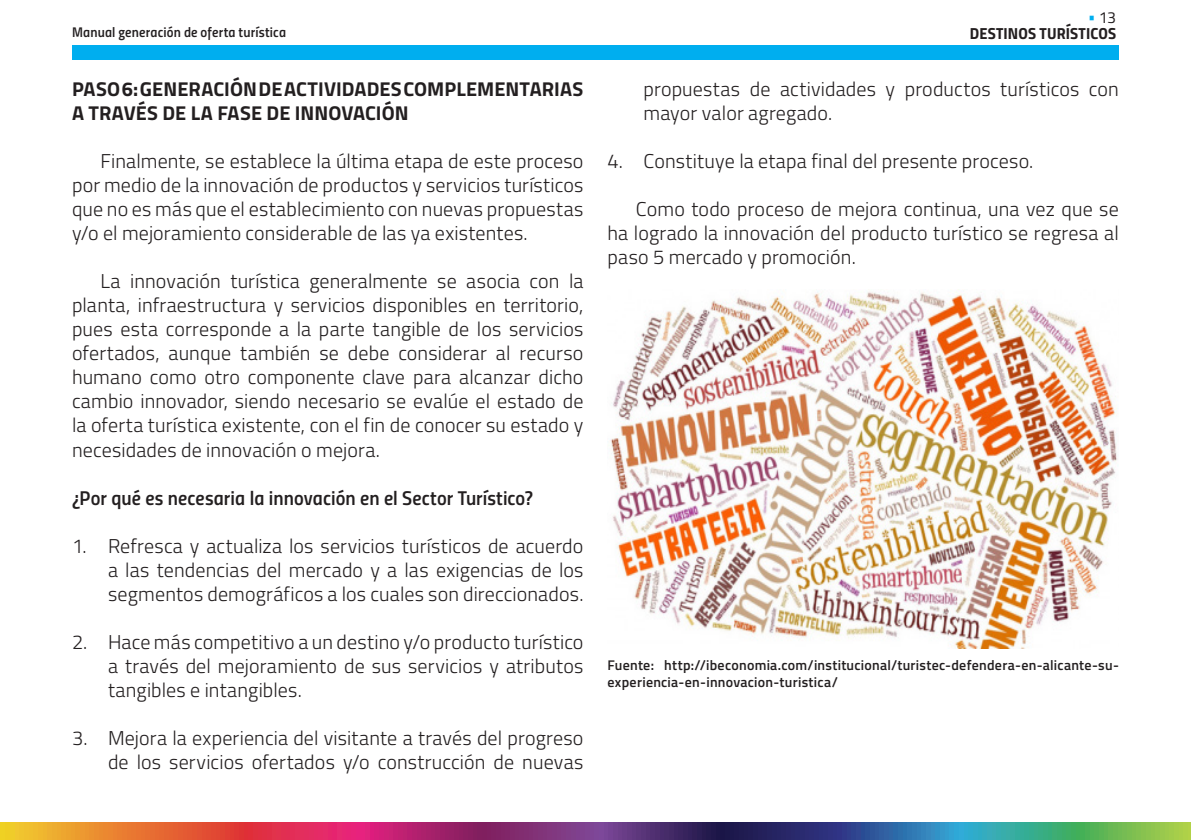
<style>
.page{position:relative;width:1191px;height:840px;background:#fff}
.page>*{position:absolute;margin:0;border:0;box-sizing:border-box;transform-origin:0 0}
.t1{font:300 20px/24px "Titillium";letter-spacing:.005em;color:#231f20;text-align:justify}
.t2{font:700 20px/24px "Titillium";letter-spacing:.005em;color:#231f20}
.t3{font:20px "Titillium Semibold Upright";letter-spacing:.005em;color:#231f20}
.t4{font:16px "Titillium Bold Upright";letter-spacing:.01em;color:#231f20}
.t5{font:16px "Titillium Regular Upright";color:#231f20}
.t6{font:600 14px/16px "Titillium";letter-spacing:.02em;color:#231f20}
.t7{font:14px "Titillium Semibold Upright";letter-spacing:.015em;color:#231f20}
.s1{color:#00aeef}
</style>
<div class="page">
<div style="left:72px;top:45px;width:1047px;height:14px;background:#00aeef"></div>
<svg style="left:0;top:822px;width:1191px;height:17px;background:#865d67"></svg>
<img style="left:610px;top:289px;width:508px;height:359px">
<p class="t5" style="left:1088px;top:5px;width:29px"><span class="s1">•</span> 13</p>
<p class="t7" style="left:72px;top:21px;width:215px">Manual generación de oferta turística</p>
<p class="t4" style="left:969px;top:20px;width:148px">DESTINOS TURÍSTICOS</p>
<p class="t2" style="left:72px;top:76px;width:513px">PASO 6: GENERACIÓN DE ACTIVIDADES COMPLEMENTARIAS<br>A TRAVÉS DE LA FASE DE INNOVACIÓN</p>
<p class="t1" style="left:72px;top:148px;width:513px;text-indent:28px">Finalmente, se establece la última etapa de este proceso por medio de la innovación de productos y servicios turísticos que no es más que el establecimiento con nuevas propuestas y/o el mejoramiento considerable de las ya existentes.</p>
<p class="t1" style="left:72px;top:268px;width:513px;text-indent:28px">La innovación turística generalmente se asocia con la planta, infraestructura y servicios disponibles en territorio, pues esta corresponde a la parte tangible de los servicios ofertados, aunque también se debe considerar al recurso humano como otro componente clave para alcanzar dicho cambio innovador, siendo necesario se evalúe el estado de la oferta turística existente, con el fin de conocer su estado y necesidades de innovación o mejora.</p>
<p class="t3" style="left:72px;top:482px;width:462px">¿Por qué es necesaria la innovación en el Sector Turístico?</p>
<p class="t1" style="left:108px;top:532px;width:477px;text-indent:-36px">1. Refresca y actualiza los servicios turísticos de acuerdo a las tendencias del mercado y a las exigencias de los segmentos demográficos a los cuales son direccionados.</p>
<p class="t1" style="left:108px;top:628px;width:477px;text-indent:-36px">2. Hace más competitivo a un destino y/o producto turístico a través del mejoramiento de sus servicios y atributos tangibles e intangibles.</p>
<p class="t1" style="left:72px;top:724px;width:513px;text-align:right">3. Mejora la experiencia del visitante a través del progreso de los servicios ofertados y/o construcción de nuevas</p>
<p class="t1" style="left:643px;top:76px;width:477px">propuestas de actividades y productos turísticos con mayor valor agregado.</p>
<p class="t1" style="left:607px;top:148px;width:427px">4. Constituye la etapa final del presente proceso.</p>
<p class="t1" style="left:607px;top:196px;width:513px;text-indent:28px">Como todo proceso de mejora continua, una vez que se ha logrado la innovación del producto turístico se regresa al paso 5 mercado y promoción.</p>
<p class="t6" style="left:607px;top:656px;width:513px">Fuente: http://ibeconomia.com/institucional/turistec-defendera-en-alicante-su&shy;experiencia-en-innovacion-turistica/</p>
</div>
